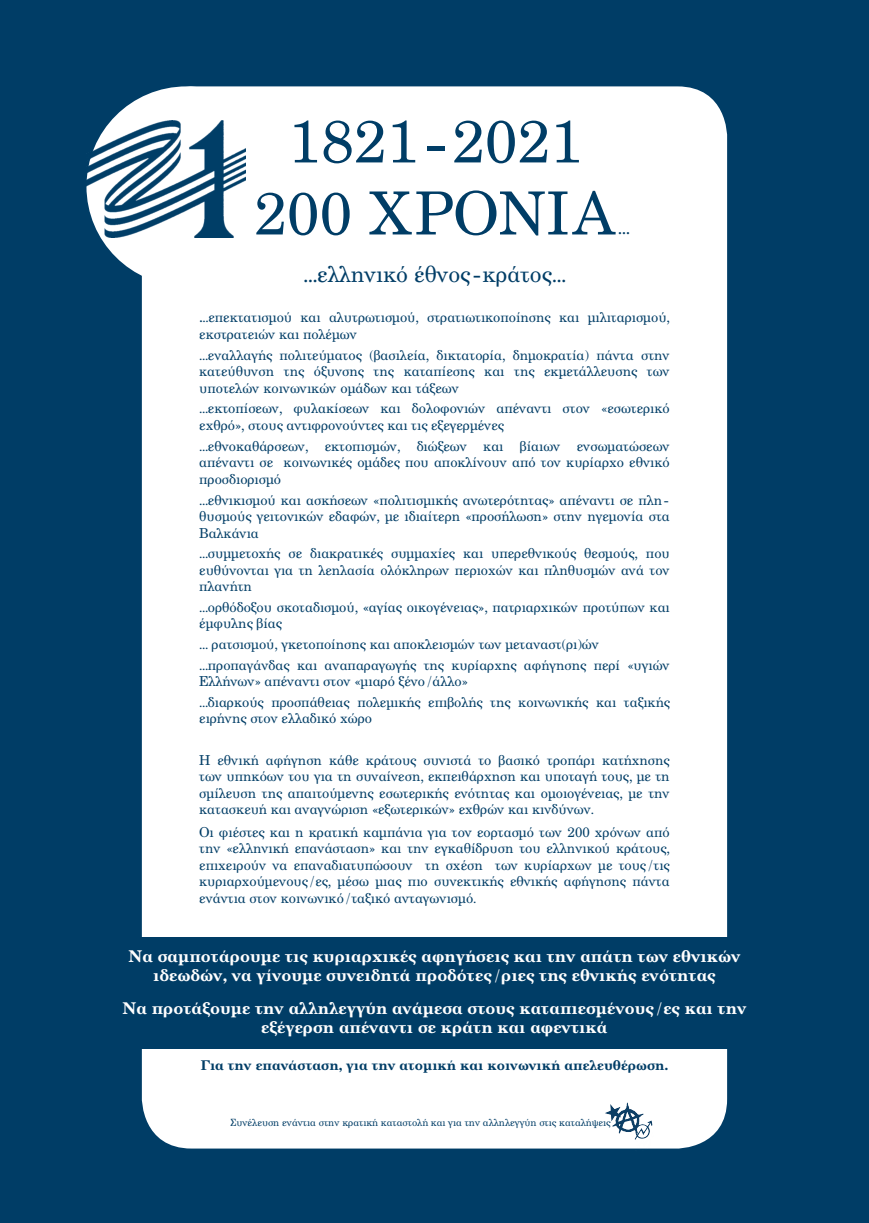
<style>
.page{position:relative;width:869px;height:1223px;background:#fff}
.page>*{position:absolute;margin:0;border:0;box-sizing:border-box;transform-origin:0 0}
.t1{font:60px/72px "PF Century";color:#003d66;text-align:center}
.t2{font:22.5px "PF Century";color:#003d66}
.t3{font:18.75px "PF Century";color:#003d66}
.t4{font:700 16.25px/19.5px "PF Century";color:#fff;text-align:center}
.t5{font:13.75px/16.5px "PF Century";color:#003d66;text-align:justify}
.t6{font:700 13.44px "PF Century";color:#003d66}
.t7{font:10px "PF Century";color:#003d66}
.s1{font-size:16.25px}
</style>
<div class="page">
<div style="left:0;top:0;width:868px;height:1222px;background:#003d66"></div>
<div style="left:86px;top:86px;width:200px;height:200px;background:#fff;border-radius:50%"></div>
<div style="left:142px;top:86px;width:584px;height:1062px;background:#fff;border-radius:50px"></div>
<div style="left:132px;top:937px;width:604px;height:112px;background:#003d66"></div>
<img style="left:600px;top:1102px;width:55px;height:47px">
<img style="left:86px;top:120px;width:159px;height:117px">
<h1 class="t1" style="left:253px;top:104px;width:364px">1821-2021<br>200 ΧΡΟΝΙΑ</h1>
<h3 class="t3" style="left:617px;top:216px;width:13px">...</h3>
<h2 class="t2" style="left:303px;top:260px;width:264px">...ελληνικό έθνος-κράτος...</h2>
<p class="t5" style="left:199px;top:309px;width:472px"><span class="s1">.</span>..επεκτατισμού και αλυτρωτισμού, στρατιωτικοποίησης και μιλιταρισμού, εκστρατειών και πολέμων</p>
<p class="t5" style="left:199px;top:346px;width:472px">...εναλλαγής πολιτεύματος (βασιλεία, δικτατορία, δημοκρατία) πάντα στην κατεύθυνση της όξυνσης της καταπίεσης και της εκμετάλλευσης των υποτελών κοινωνικών ομάδων και τάξεων</p>
<p class="t5" style="left:199px;top:400px;width:472px">...εκτοπίσεων, φυλακίσεων και δολοφονιών απέναντι στον «εσωτερικό εχθρό», στους αντιφρονούντες και τις εξεγερμένες</p>
<p class="t5" style="left:199px;top:437px;width:472px">...εθνοκαθάρσεων, εκτοπισμών, διώξεων και βίαιων ενσωματώσεων απέναντι σε κοινωνικές ομάδες που αποκλίνουν από τον κυρίαρχο εθνικό προσδιορισμό</p>
<p class="t5" style="left:199px;top:491px;width:472px">...εθνικισμού και ασκήσεων «πολιτισμικής ανωτερότητας» απέναντι σε πλη&shy;θυσμούς γειτονικών εδαφών, με ιδιαίτερη «προσήλωση» στην ηγεμονία στα Βαλκάνια</p>
<p class="t5" style="left:199px;top:545px;width:472px">...συμμετοχής σε διακρατικές συμμαχίες και υπερεθνικούς θεσμούς, που ευθύνονται για τη λεηλασία ολόκληρων περιοχών και πληθυσμών ανά τον πλανήτη</p>
<p class="t5" style="left:199px;top:598px;width:472px">...ορθόδοξου σκοταδισμού, «αγίας οικογένειας», πατριαρχικών προτύπων και έμφυλης βίας</p>
<p class="t5" style="left:199px;top:633px;width:472px;line-height:20.6px">... ρατσισμού, γκετοποίησης και αποκλεισμών των μεταναστ(ρι)ών ...προπαγάνδας και αναπαραγωγής της κυρίαρχης αφήγησης περί «υγιών</p>
<p class="t5" style="left:199px;top:670px;width:472px;line-height:20.6px">Ελλήνων» απέναντι στον «μιαρό ξένο/άλλο»<br>...διαρκούς προσπάθειας πολεμικής επιβολής της κοινωνικής και ταξικής</p>
<p class="t5" style="left:199px;top:710px;width:174px">ειρήνης στον ελλαδικό χώρο</p>
<p class="t5" style="left:199px;top:751px;width:472px">Η εθνική αφήγηση κάθε κράτους συνιστά το βασικό τροπάρι κατήχησης των υπηκόων του για τη συναίνεση, εκπειθάρχηση και υποταγή τους, με τη σμίλευση της απαιτούμενης εσωτερικής ενότητας και ομοιογένειας, με την κατασκευή και αναγνώριση «εξωτερικών» εχθρών και κινδύνων.</p>
<p class="t5" style="left:199px;top:823px;width:472px">Οι φιέστες και η κρατική καμπάνια για τον εορτασμό των 200 χρόνων από την «ελληνική επανάσταση» και την εγκαθίδρυση του ελληνικού κράτους, επιχειρούν να επαναδιατυπώσουν τη σχέση των κυρίαρχων με τους/τις κυριαρχούμενους/ες, μέσω μιας πιο συνεκτικής εθνικής αφήγησης πάντα ενάντια στον κοινωνικό/ταξικό ανταγωνισμό.</p>
<p class="t4" style="left:128px;top:946px;width:613px">Να σαμποτάρουμε τις κυριαρχικές αφηγήσεις και την απάτη των εθνικών ιδεωδών, να γίνουμε συνειδητά προδότες/ριες της εθνικής ενότητας</p>
<p class="t4" style="left:122px;top:997px;width:625px">Να προτάξουμε την αλληλεγγύη ανάμεσα στους καταπιεσμένους/ες και την εξέγερση απέναντι σε κράτη και αφεντικά</p>
<p class="t6" style="left:201px;top:1056px;width:468px">Για την επανάσταση, για την ατομική και κοινωνική απελευθέρωση.</p>
<p class="t7" style="left:230px;top:1115px;width:381px">Συνέλευση ενάντια στην κρατική καταστολή και για την αλληλεγγύη στις καταλήψεις</p>
</div>
